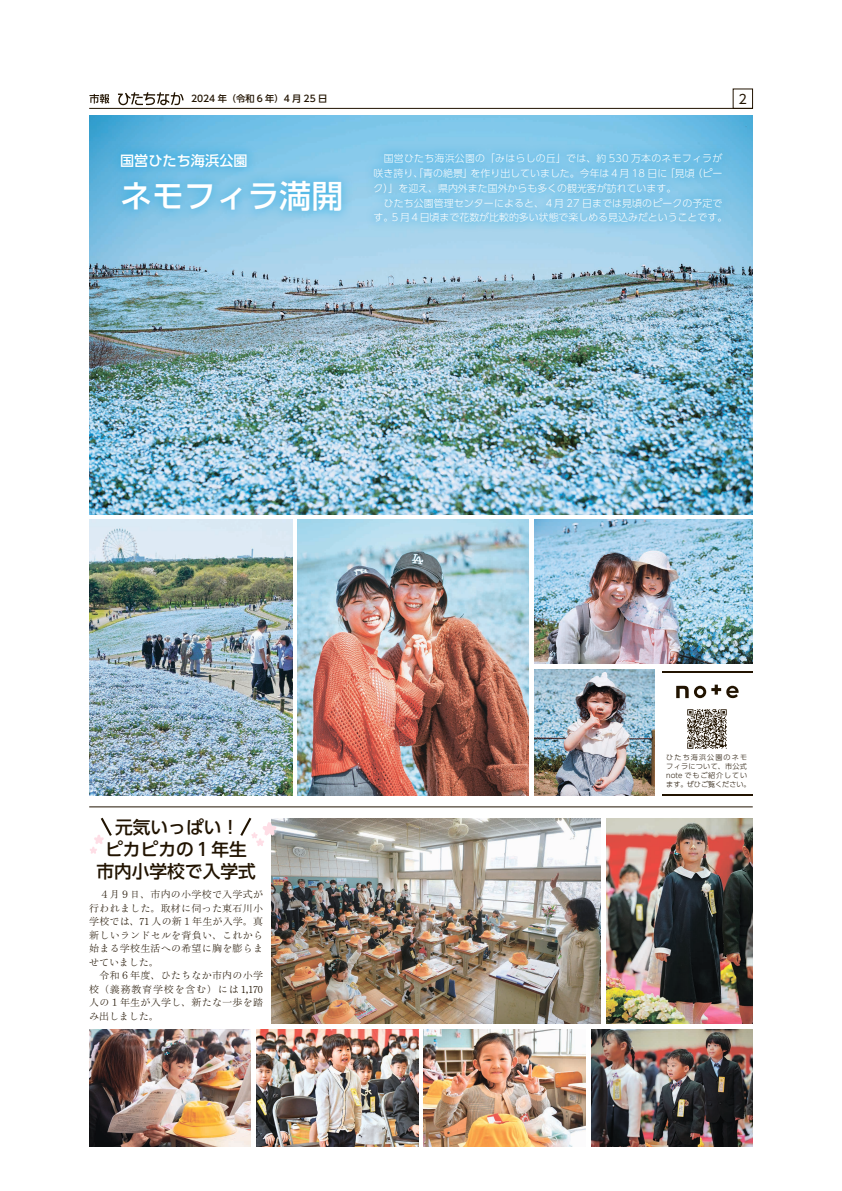
<style>
.page{position:relative;width:842px;height:1191px;background:#fff}
.page>*{position:absolute;margin:0;border:0;box-sizing:border-box;transform-origin:0 0}
.t1{font:500 31.9px "UD Shin Go Pro";color:#fff}
.t2{font:500 17.7px/22px "UD Shin Go Pro";color:#211300;text-align:center}
.t3{font:500 14.2px "UD Shin Go Pro";color:#fff}
.t4{font:12.8px "UD Shin Go Pro";color:#211300}
.t5{font:300 9.9px/14.9px "UD Shin Go Pro";color:#fff}
.t6{font:300 9.9px/13.5px "Ro H Min Sink Pro";letter-spacing:.035em;color:#211300}
.t7{font:500 9.2px "UD Shin Go Pro";color:#211300}
.t8{font:300 7.1px/9.2px "UD Shin Go Pro";letter-spacing:.045em;color:#211300}
</style>
<div class="page">
<div style="left:733px;top:89px;width:20px;height:20px;border:1px solid #211300"></div>
<hr style="left:89px;top:108px;width:663px;height:1px;background:#211300">
<svg style="left:118px;top:92px;width:66px;height:13px"></svg>
<svg style="left:89px;top:94px;width:20px;height:10px"></svg>
<img style="left:89px;top:115px;width:664px;height:399px">
<img style="left:534px;top:520px;width:219px;height:143px">
<img style="left:298px;top:520px;width:230px;height:276px">
<img style="left:89px;top:520px;width:203px;height:276px">
<img style="left:534px;top:669px;width:121px;height:126px">
<img style="left:591px;top:1029px;width:162px;height:118px">
<img style="left:424px;top:1029px;width:161px;height:118px">
<img style="left:256px;top:1029px;width:162px;height:118px">
<img style="left:89px;top:1029px;width:162px;height:118px">
<img style="left:606px;top:818px;width:147px;height:205px">
<img style="left:271px;top:818px;width:329px;height:205px">
<hr style="left:89px;top:806px;width:664px;height:1px;background:#211300">
<svg style="left:676px;top:684px;width:63px;height:14px"></svg>
<img style="left:688px;top:709px;width:39px;height:39px">
<hr style="left:662px;top:671px;width:91px;height:2px;background:#211300">
<hr style="left:662px;top:794px;width:91px;height:1px;background:#211300">
<div style="left:109px;top:142px;width:245px;height:81px;background:#009fdf;opacity:.45"></div>
<div style="left:364px;top:143px;width:368px;height:89px;background:#009adb;opacity:.36"></div>
<svg style="left:90px;top:817px;width:22px;height:37px"></svg>
<svg style="left:240px;top:817px;width:37px;height:29px"></svg>
<p class="t7" style="left:191px;top:91px;width:138px">2024 年（令和 6 年）4 月 25 日</p>
<p class="t4" style="left:739px;top:88px;width:10px">2</p>
<h3 class="t3" style="left:120px;top:149px;width:129px">国営ひたち海浜公園</h3>
<h1 class="t1" style="left:120px;top:170px;width:225px">ネモフィラ満開</h1>
<p class="t5" style="left:374px;top:150px;width:355px">　国営ひたち海浜公園の「みはらしの丘」では、約 530 万本のネモフィラが咲き誇り、「青の絶景」を作り出していました。今年は４月 18 日に「見頃（ピーク）」を迎え、県内外また国外からも多くの観光客が訪れています。<br>　ひたち公園管理センターによると、４月 27 日までは見頃のピークの予定です。５月 4 日頃まで花数が比較的多い状態で楽しめる見込みだということです。</p>
<h2 class="t2" style="left:96px;top:815px;width:161px">元気いっぱい！<br>ピカピカの１年生市内小学校で入学式</h2>
<p class="t6" style="left:89px;top:888px;width:175px">　４月９日、市内の小学校で入学式が行われました。取材に伺った東石川小学校では、71 人の新１年生が入学。真新しいランドセルを背負い、これから始まる学校生活への希望に胸を膨らませていました。<br>　令和６年度、ひたちなか市内の小学校（義務教育学校を含む）には 1,170人の１年生が入学し、新たな一歩を踏み出しました。</p>
<p class="t8" style="left:666px;top:752px;width:86px">ひたち海浜公園のネモフィラについて、市公式note でもご紹介しています。ぜひご覧ください。</p>
</div>
